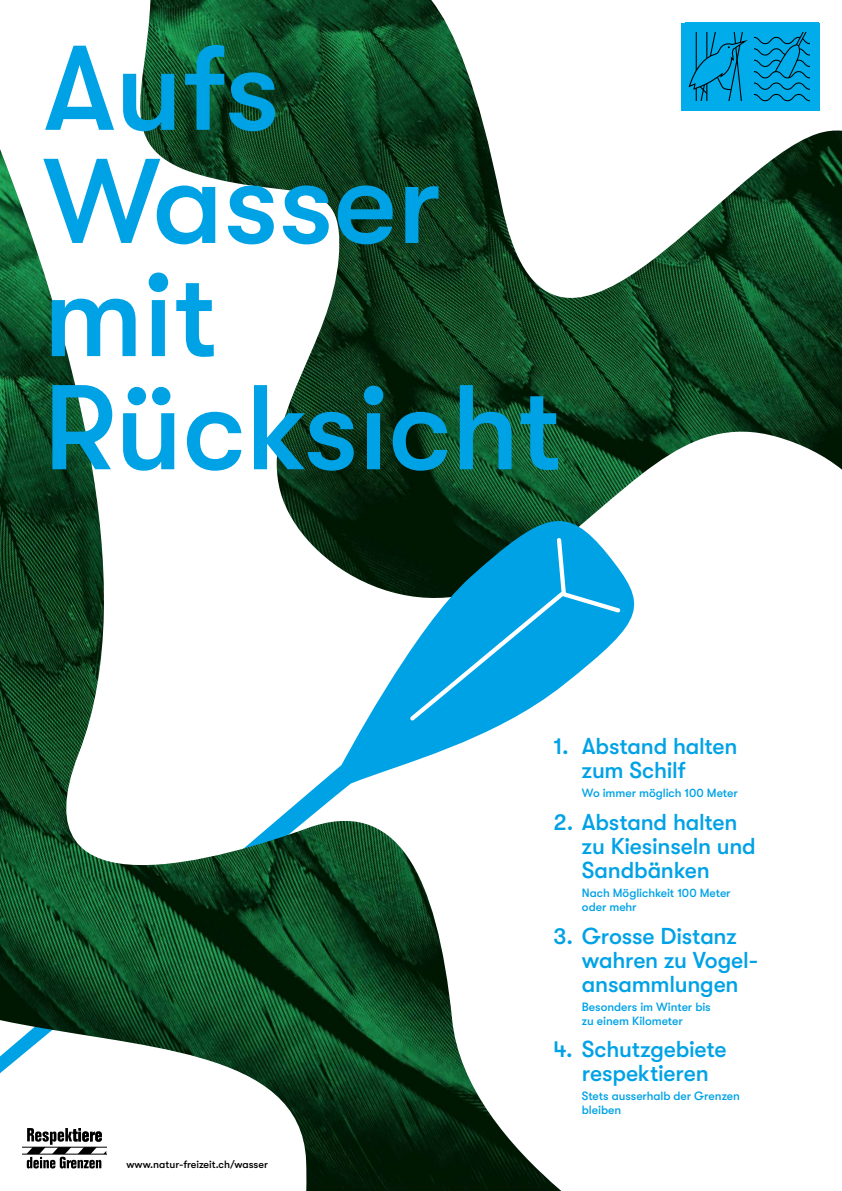
<style>
.page{position:relative;width:842px;height:1191px;background:#fff}
.page>*{position:absolute;margin:0;border:0;box-sizing:border-box;transform-origin:0 0}
.t1{font:500 120.2px/113.1px "GT Walsheim Pro";color:#00a2e6}
.t2{font:500 23px/24px "GT Walsheim Pro";letter-spacing:-.01em;color:#00a2e6}
.t3{font:500 12px/14px "GT Walsheim Pro";letter-spacing:-.005em;color:#00a2e6}
.t4{font:500 10.6px "GT Walsheim Pro";color:#000}
</style>
<div class="page">
<img style="left:140px;top:0;width:702px;height:503px">
<svg style="left:561px;top:535px;width:62px;height:152px"></svg>
<img style="left:0;top:149px;width:561px;height:1042px">
<div style="left:681px;top:23px;width:138px;height:87px;background:#00ace9"></div>
<svg style="left:688px;top:32px;width:122px;height:70px"></svg>
<svg style="left:23px;top:1128px;width:83px;height:40px"></svg>
<h1 class="t1" style="left:43px;top:32px;width:520px">Aufs<br>Wasser mit<br>Rücksicht</h1>
<p class="t4" style="left:126px;top:1158px;width:143px">www.natur-freizeit.ch/wasser</p>
<p class="t2" style="left:582px;top:734px;width:157px;text-indent:-28px">1. Abstand halten zum Schilf</p>
<p class="t3" style="left:582px;top:786px;width:157px">Wo immer möglich 100 Meter</p>
<p class="t2" style="left:582px;top:810px;width:175px;text-indent:-28px">2. Abstand halten zu Kiesinseln und<br>Sandbänken</p>
<p class="t3" style="left:582px;top:885px;width:150px">Nach Möglichkeit 100 Meter oder mehr</p>
<p class="t2" style="left:582px;top:923px;width:178px;text-indent:-28px">3. Grosse Distanz wahren zu Vogel&shy;ansammlungen</p>
<p class="t3" style="left:582px;top:999px;width:130px">Besonders im Winter bis zu einem Kilometer</p>
<p class="t2" style="left:553px;top:1037px;width:175px;text-align:center">4. Schutzgebiete respektieren</p>
<p class="t3" style="left:582px;top:1089px;width:160px">Stets ausserhalb der Grenzen bleiben</p>
</div>
